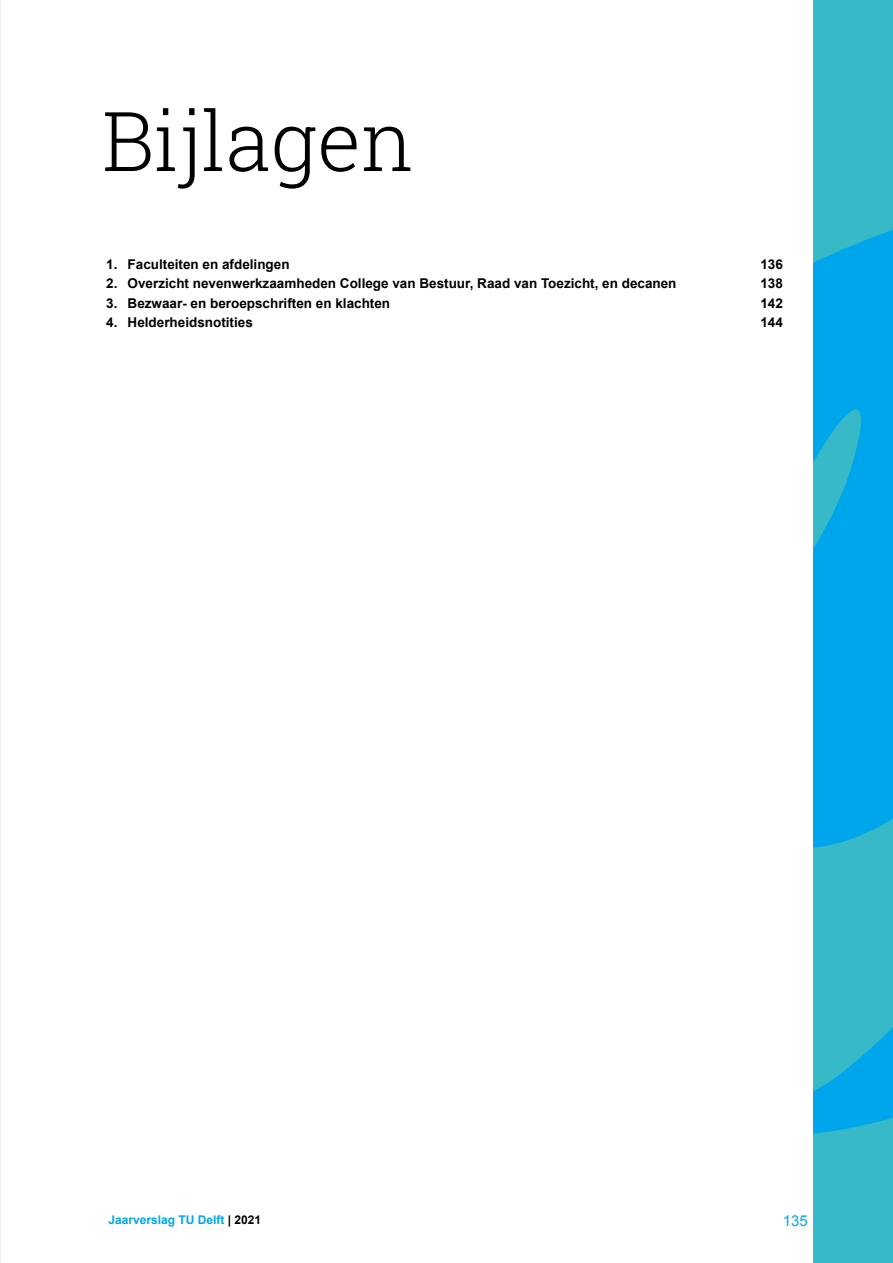
<style>
.page{position:relative;width:893px;height:1263px;background:#fff}
.page>*{position:absolute;margin:0;border:0;box-sizing:border-box;transform-origin:0 0}
.t1{font:300 82.5px "Roboto Slab";color:#000}
.t2{font:15px "Arial";color:#00a6eb}
.t3{font:700 13.5px "Arial";color:#000}
.t4{font:700 12px "Arial";color:#00a6eb}
.s1{color:#000}
</style>
<div class="page">
<div style="left:813px;top:0;width:80px;height:1263px;background:#37b9c7"></div>
<svg style="left:813px;top:230px;width:80px;height:904px;fill:#00a6eb"></svg>
<img style="left:0;top:0;width:1px;height:1263px">
<h1 class="t1" style="left:102px;top:85px;width:314px">Bijlagen</h1>
<p class="t3" style="left:106px;top:255px;width:185px">1. Faculteiten en afdelingen</p>
<p class="t3" style="left:760px;top:255px;width:24px">136</p>
<p class="t3" style="left:106px;top:274px;width:572px">2. Overzicht nevenwerkzaamheden College van Bestuur, Raad van Toezicht, en decanen</p>
<p class="t3" style="left:760px;top:274px;width:24px">138</p>
<p class="t3" style="left:106px;top:294px;width:285px">3. Bezwaar- en beroepschriften en klachten</p>
<p class="t3" style="left:760px;top:294px;width:24px">142</p>
<p class="t3" style="left:106px;top:313px;width:148px">4. Helderheidsnotities</p>
<p class="t3" style="left:760px;top:313px;width:24px">144</p>
<p class="t4" style="left:108px;top:1212px;width:154px">Jaarverslag TU Delft <span class="s1">| 2021</span></p>
<p class="t2" style="left:783px;top:1211px;width:27px">135</p>
</div>
